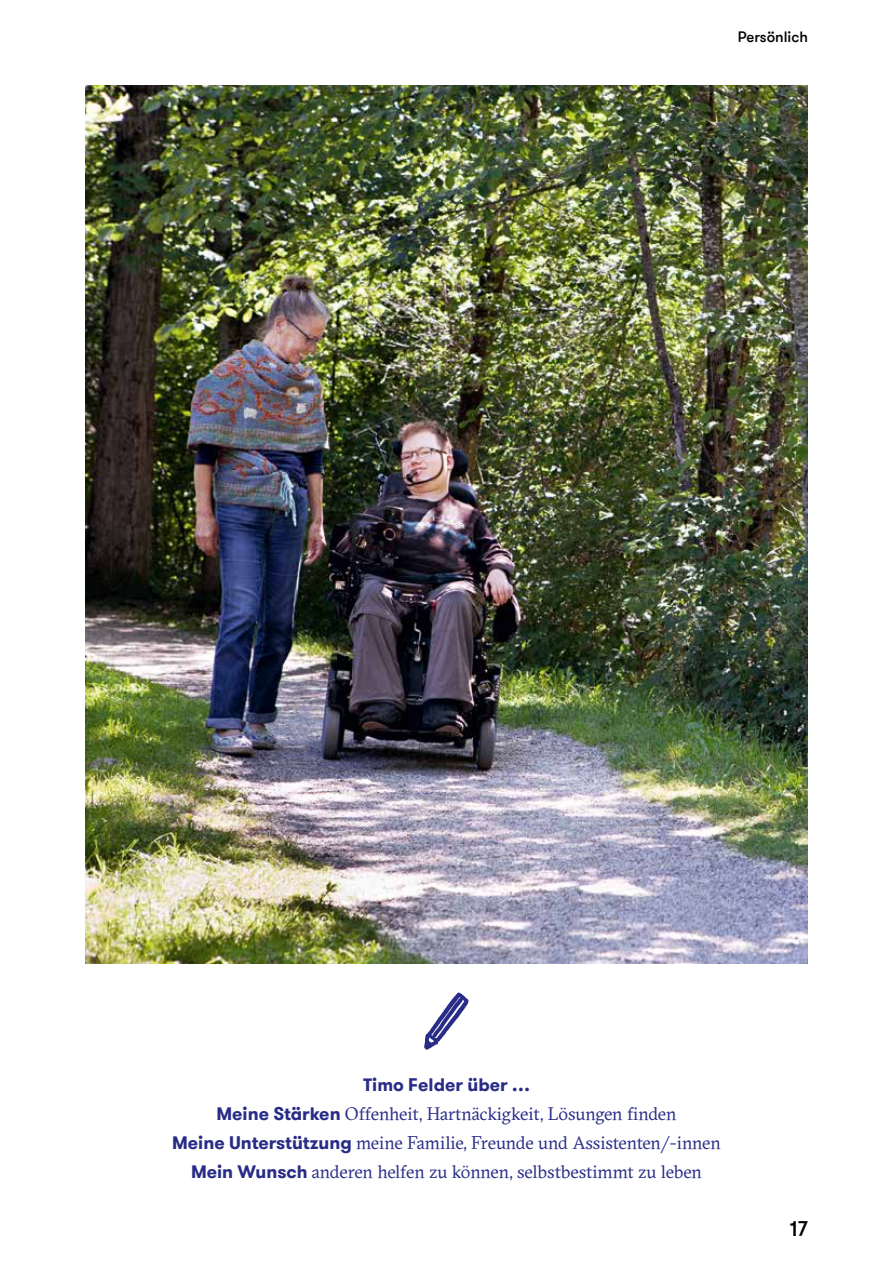
<style>
.page{position:relative;width:893px;height:1263px;background:#fff}
.page>*{position:absolute;margin:0;border:0;box-sizing:border-box;transform-origin:0 0}
.t1{font:500 21px "GT Walsheim Pro";color:#000}
.t2{font:18px/28.8px "GT Sectra";letter-spacing:-.01em;color:#282c87;text-align:center}
.t3{font:700 18px "GT Walsheim Pro";color:#282c87}
.t4{font:500 15px "GT Walsheim Pro";color:#000}
.s1{font-family:"GT Walsheim Pro";font-weight:700}
</style>
<div class="page">
<img style="left:424px;top:992px;width:45px;height:58px">
<img style="left:85px;top:85px;width:723px;height:878px">
<p class="t4" style="left:738px;top:27px;width:71px">Persönlich</p>
<p class="t3" style="left:363px;top:1073px;width:168px">Timo Felder über …</p>
<p class="t2" style="left:172px;top:1099px;width:550px"><span class="s1">Meine Stärken</span> Offenheit, Hartnäckigkeit, Lösungen finden<br><span class="s1">Meine Unterstützung</span> meine Familie, Freunde und Assistenten/-innen<br><span class="s1">Mein Wunsch</span> anderen helfen zu können, selbstbestimmt zu leben</p>
<p class="t1" style="left:790px;top:1216px;width:20px">17</p>
</div>
